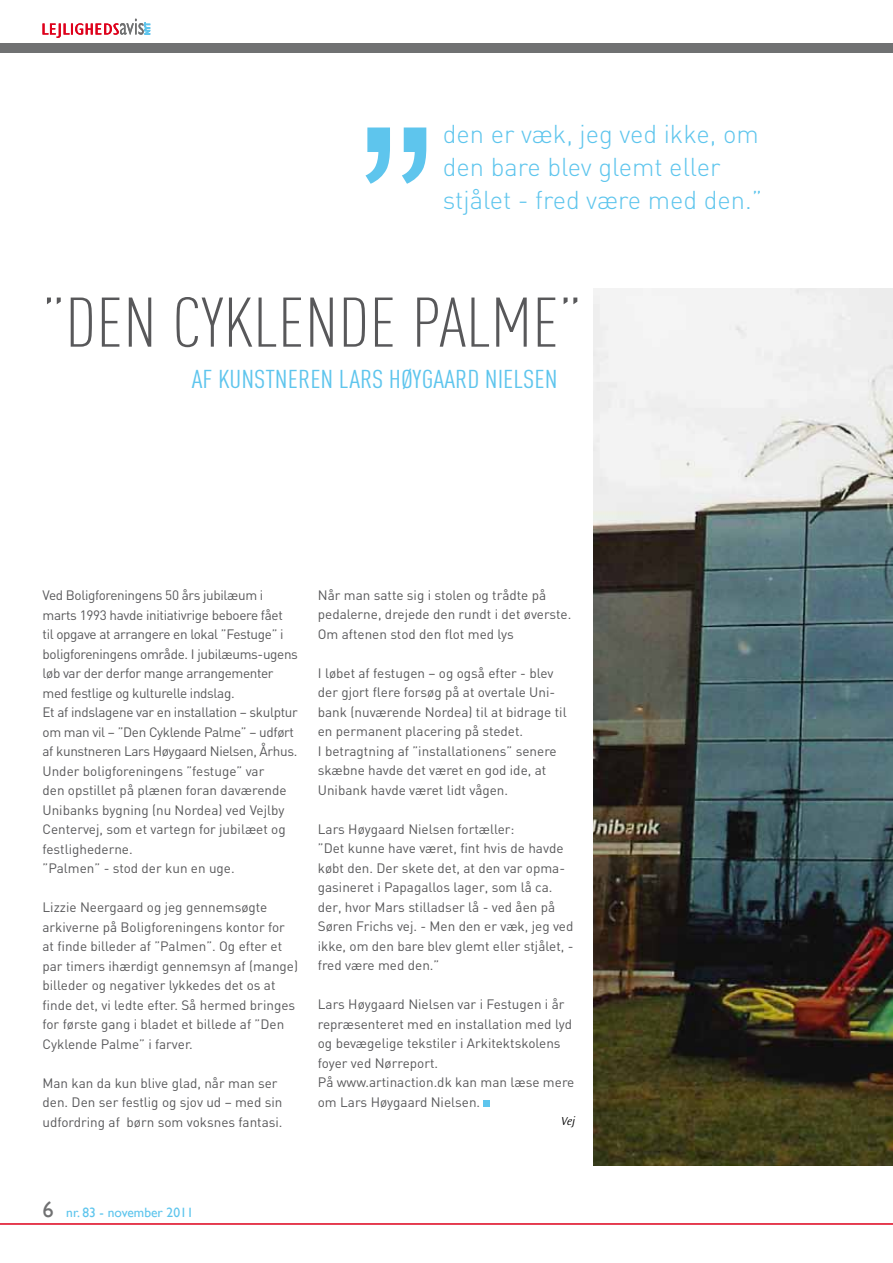
<style>
.page{position:relative;width:893px;height:1263px;background:#fff}
.page>*{position:absolute;margin:0;border:0;box-sizing:border-box;transform-origin:0 0}
.t1{font:240px "Arial";color:#5ec5ed}
.t2{font:300 69px "DIN Cond";color:#58585a;scale:1.11 1}
.t3{font:300 25.5px/33px "DIN";color:#5ec5ed}
.t4{font:25.5px "DIN Cond";color:#5ec5ed;scale:1.11 1}
.t5{font:13.5px/19.5px "DIN";color:#58585a}
.t6{font:13.5px/19.5px "DIN";letter-spacing:-.025em;color:#58585a}
.t7{font:13.5px "Gill Sans";color:#5ec5ed}
.t8{font:12px "Ocean Sans MM It 310 475";color:#000}
.s1{font-size:22.5px;color:#707172}
</style>
<div class="page">
<hr style="left:0;top:1223px;width:893px;height:2px;background:#de001b">
<div style="left:0;top:43px;width:893px;height:10px;background:#707172"></div>
<svg style="left:43px;top:19px;width:108px;height:19px"></svg>
<svg style="left:484px;top:1101px;width:6px;height:6px"></svg>
<img style="left:593px;top:289px;width:300px;height:877px">
<h1 class="t1" style="left:357px;top:60px;width:81px">”</h1>
<h3 class="t3" style="left:443px;top:117px;width:321px">den er væk, jeg ved ikke, om den bare blev glemt eller stjålet - fred være med den.”</h3>
<h2 class="t2" style="left:43px;top:283px;width:487px">”DEN CYKLENDE PALME”</h2>
<h3 class="t4" style="left:192px;top:364px;width:229px">AF KUNSTNEREN LARS HØYGAARD</h3>
<h3 class="t4" style="left:485px;top:364px;width:67px">NIELSEN</h3>
<p class="t6" style="left:43px;top:586px;width:257px">Ved Boligforeningens 50 års jubilæum i marts 1993 havde initiativrige beboere fået<br>til opgave at arrangere en lokal ”Festuge” i boligforeningens område. I jubilæums-ugens løb var der derfor mange arrangementer med festlige og kulturelle indslag.<br>Et af indslagene var en installation – skulptur om man vil – ”Den Cyklende Palme” – udført af kunstneren Lars Høygaard Nielsen, Århus.<br>Under boligforeningens ”festuge” var<br>den opstillet på plænen foran daværende Unibanks bygning (nu Nordea) ved Vejlby Centervej, som et vartegn for jubilæet og festlighederne.<br>”Palmen” - stod der kun en uge.</p>
<p class="t5" style="left:43px;top:898px;width:257px">Lizzie Neergaard og jeg gennemsøgte arkiverne på Boligforeningens kontor for at finde billeder af ”Palmen”. Og efter et par timers ihærdigt gennemsyn af (mange) billeder og negativer lykkedes det os at finde det, vi ledte efter. Så hermed bringes for første gang i bladet et billede af ”Den Cyklende Palme” i farver.</p>
<p class="t5" style="left:43px;top:1073px;width:242px">Man kan da kun blive glad, når man ser den. Den ser festlig og sjov ud – med sin udfordring af børn som voksnes fantasi.</p>
<p class="t5" style="left:318px;top:585px;width:255px">Når man satte sig i stolen og trådte på pedalerne, drejede den rundt i det øverste.<br>Om aftenen stod den flot med lys</p>
<p class="t5" style="left:318px;top:663px;width:250px">I løbet af festugen – og også efter - blev der gjort flere forsøg på at overtale Uni&shy;bank (nuværende Nordea) til at bidrage til en permanent placering på stedet.<br>I betragtning af ”installationens” senere skæbne havde det været en god ide, at Unibank havde været lidt vågen.</p>
<p class="t5" style="left:318px;top:819px;width:257px">Lars Høygaard Nielsen fortæller:<br>”Det kunne have været, fint hvis de havde købt den. Der skete det, at den var opma&shy;gasineret i Papagallos lager, som lå ca. der, hvor Mars stilladser lå - ved åen på Søren Frichs vej. - Men den er væk, jeg ved ikke, om den bare blev glemt eller stjålet, - fred være med den.”</p>
<p class="t5" style="left:318px;top:995px;width:258px">Lars Høygaard Nielsen var i Festugen i år repræsenteret med en installation med lyd og bevægelige tekstiler i Arkitektskolens foyer ved Nørreport.<br>På www.artinaction.dk kan man læse mere om Lars Høygaard Nielsen.</p>
<p class="t8" style="left:561px;top:1114px;width:16px">Vej</p>
<p class="t7" style="left:43px;top:1204px;width:153px"><span class="s1">6</span> nr. 83 - november 2011</p>
</div>
